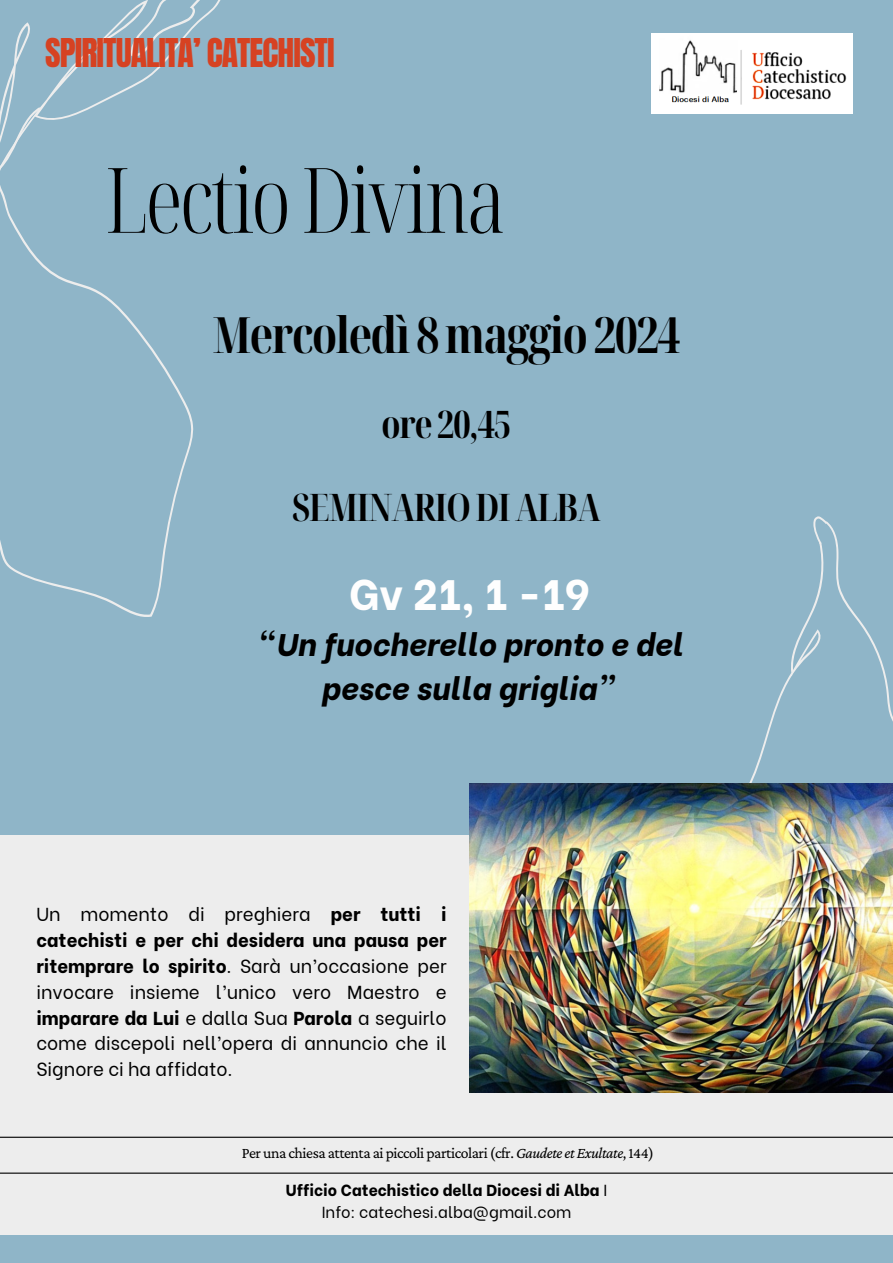
<style>
.page{position:relative;width:893px;height:1263px;background:#8fb5c8}
.page>*{position:absolute;margin:0;border:0;box-sizing:border-box;transform-origin:0 0}
.t1{font:300 extra-condensed 90.45px "Noto Serif Display";letter-spacing:-.03em;color:#000}
.t2{font:700 extra-condensed 49.95px "Noto Serif Display";letter-spacing:-.03em;color:#000}
.t3{font:800 42.45px "Be Vietnam";color:#fefefe}
.t4{font:700 extra-condensed 37.95px "Noto Serif Display";letter-spacing:-.03em;color:#000}
.t5{font:33.75px "Anton";letter-spacing:-.03em;color:#d64222}
.t6{font:italic 800 31.2px/43.3px "Be Vietnam";color:#000;text-align:center}
.t7{font:18.75px/25.9px "Be Vietnam";color:#000;text-align:justify}
.t8{font:800 15.98px "Be Vietnam";color:#000}
.t9{font:15.98px "Be Vietnam";color:#000}
.t10{font:15.75px "Crimson Pro";letter-spacing:-.03em;color:#000}
.s1{font-weight:800}
.s2{font-style:italic}
.s3{font-weight:400}
</style>
<div class="page">
<div style="left:0;top:835px;width:893px;height:400px;background:#ededed"></div>
<hr style="left:0;top:1172px;width:893px;height:2px;background:#000">
<svg style="left:749px;top:607px;width:64px;height:176px"></svg>
<svg style="left:813px;top:516px;width:80px;height:206px"></svg>
<svg style="left:0;top:0;width:221px;height:617px"></svg>
<svg style="left:0;top:20px;width:64px;height:164px"></svg>
<svg style="left:0;top:345px;width:37px;height:202px"></svg>
<img style="left:469px;top:783px;width:424px;height:310px">
<img style="left:651px;top:34px;width:202px;height:79px">
<hr style="left:0;top:1137px;width:893px;height:1px;background:#000">
<p class="t5" style="left:45px;top:28px;width:291px">SPIRITUALITA’ CATECHISTI</p>
<p class="t1" style="left:105px;top:136px;width:402px">LectioDivina</p>
<p class="t2" style="left:213px;top:300px;width:469px">Mercoledì 8maggio2024</p>
<h6 class="t4" style="left:382px;top:397px;width:131px">ore20,45</h6>
<p class="t4" style="left:292px;top:481px;width:310px">SEMINARIODIALBA</p>
<h3 class="t3" style="left:349px;top:559px;width:242px">Gv 21, 1 -19</h3>
<h3 class="t6" style="left:256px;top:620px;width:428px">“Un fuocherello pronto e del pesce sulla griglia”</h3>
<h1 class="t7" style="left:36px;top:899px;width:412px">Un momento di preghiera <span class="s1">per tutti i catechisti e per chi desidera una pausa per ritemprare lo spirito</span>. Sarà un’occasione per invocare insieme l’unico vero Maestro e <span class="s1">imparare da Lui</span> e dalla Sua <span class="s1">Parola</span> a seguirlo come discepoli nell’opera di annuncio che il Signore ci ha affidato.</h1>
<p class="t10" style="left:242px;top:1143px;width:414px">Per una chiesa attenta ai piccoli particolari (cfr. <span class="s2">Gaudete et Exultate</span>, 144)</p>
<h2 class="t8" style="left:286px;top:1176px;width:323px">Ufficio Catechistico della Diocesi di Alba <span class="s3">I</span></h2>
<h4 class="t9" style="left:322px;top:1199px;width:251px">Info: catechesi.alba@gmail.com</h4>
</div>
